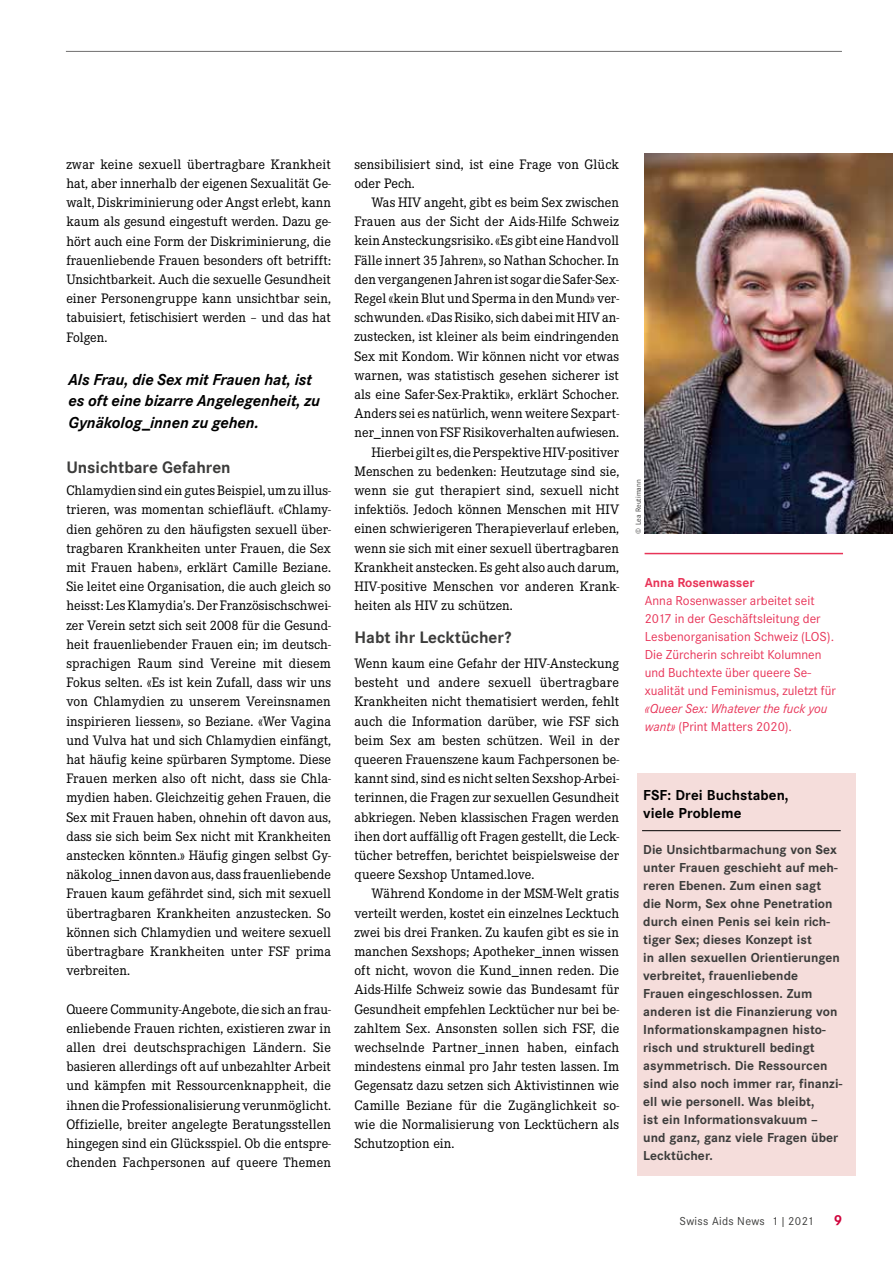
<style>
.page{position:relative;width:893px;height:1263px;background:#fff}
.page>*{position:absolute;margin:0;border:0;box-sizing:border-box;transform-origin:0 0}
.t1{font:700 17.25px "Corporate STOT";color:#3c3c3b}
.t2{font:italic 700 16.5px/21px "Corporate STOT";letter-spacing:-.005em;color:#000}
.t3{font:700 15px/18px "Corporate STOT";letter-spacing:.005em;color:#000}
.t4{font:700 15px "Corporate STOT";color:#d0043c}
.t5{font:14.25px/19.2px "Corporate ETOT";letter-spacing:.005em;color:#000;text-align:justify}
.t6{font:700 13.5px/18px "Corporate STOT";letter-spacing:.005em;color:#3c3c3b}
.t7{font:13.5px/18px "Corporate STOT";color:#e83458}
.t8{font:italic 13.5px/18px "Corporate STOT";color:#e83458}
.t9{font:700 13.5px "Corporate STOT";letter-spacing:-.005em;color:#e83458}
.t10{font:12px "Corporate STOT";letter-spacing:.025em;color:#3c3c3b}
.t11{font:7.5px "Corporate STOT";letter-spacing:.01em;color:#3c3c3b}
.s1{font-style:normal}
</style>
<div class="page">
<img style="left:645px;top:153px;width:248px;height:380px">
<hr style="left:66px;top:51px;width:776px;height:1px;background:#706f6f">
<hr style="left:645px;top:553px;width:198px;height:1px;background:#e83458">
<div style="left:637px;top:773px;width:218px;height:403px;background:#f5dddb"></div>
<hr style="left:642px;top:830px;width:199px;height:1px;background:#000">
<p class="t5" style="left:66px;top:155px;width:266px">zwar keine sexuell übertragbare Krankheit hat, aber innerhalb der eigenen Sexualität Ge&shy;walt, Diskriminierung oder Angst erlebt, kann kaum als gesund eingestuft werden. Dazu ge&shy;hört auch eine Form der Diskriminierung, die frauenliebende Frauen besonders oft betrifft:<br>Unsichtbarkeit. Auch die sexuelle Gesundheit einer Personengruppe kann unsichtbar sein, tabuisiert, fetischisiert werden – und das hat Folgen.</p>
<p class="t2" style="left:68px;top:370px;width:253px">Als Frau, die Sex mit Frauen hat, ist es oft eine bizarre Angelegenheit, zu<br>Gynäkolog_innen zu gehen.</p>
<p class="t1" style="left:66px;top:457px;width:166px">Unsichtbare Gefahren</p>
<p class="t5" style="left:66px;top:481px;width:266px">Chlamydien sind ein gutes Beispiel, um zu illus&shy;trieren, was momentan schiefläuft. «Chlamy&shy;dien gehören zu den häufigsten sexuell über&shy;tragbaren Krankheiten unter Frauen, die Sex mit Frauen haben», erklärt Camille Beziane.<br>Sie leitet eine Organisation, die auch gleich so heisst: Les Klamydia’s. Der Französischschwei&shy;zer Verein setzt sich seit 2008 für die Gesund&shy;heit frauenliebender Frauen ein; im deutsch&shy;sprachigen Raum sind Vereine mit diesem Fokus selten. «Es ist kein Zufall, dass wir uns von Chlamydien zu unserem Vereinsnamen inspirieren liessen», so Beziane. «Wer Vagina und Vulva hat und sich Chlamydien einfängt, hat häufig keine spürbaren Symptome. Diese Frauen merken also oft nicht, dass sie Chla&shy;mydien haben. Gleichzeitig gehen Frauen, die Sex mit Frauen haben, ohnehin oft davon aus, dass sie sich beim Sex nicht mit Krankheiten anstecken könnten.» Häufig gingen selbst Gy&shy;näkolog_innen davon aus, dass frauenliebende Frauen kaum gefährdet sind, sich mit sexuell übertragbaren Krankheiten anzustecken. So können sich Chlamydien und weitere sexuell übertragbare Krankheiten unter FSF prima verbreiten.</p>
<p class="t5" style="left:66px;top:999px;width:266px">Queere Community-Angebote, die sich an frau&shy;enliebende Frauen richten, existieren zwar in allen drei deutschsprachigen Ländern. Sie basieren allerdings oft auf unbezahlter Arbeit und kämpfen mit Ressourcenknappheit, die ihnen die Professionalisierung verunmöglicht.<br>Offizielle, breiter angelegte Beratungsstellen hingegen sind ein Glücksspiel. Ob die entspre&shy;chenden Fachpersonen auf queere Themen</p>
<p class="t5" style="left:354px;top:155px;width:266px">sensibilisiert sind, ist eine Frage von Glück oder Pech.</p>
<p class="t5" style="left:371px;top:193px;width:249px">Was HIV angeht, gibt es beim Sex zwischen</p>
<p class="t5" style="left:354px;top:212px;width:266px">Frauen aus der Sicht der Aids-Hilfe Schweiz</p>
<p class="t5" style="left:354px;top:231px;width:266px">kein Ansteckungsrisiko. «Es gibt eine Handvoll</p>
<p class="t5" style="left:354px;top:251px;width:266px">Fälle innert 35 Jahren», so Nathan Schocher. In</p>
<p class="t5" style="left:354px;top:270px;width:266px">den vergangenen Jahren ist sogar die Safer-Sex-</p>
<p class="t5" style="left:354px;top:289px;width:266px">Regel «kein Blut und Sperma in den Mund» ver-</p>
<p class="t5" style="left:354px;top:308px;width:266px">schwunden. «Das Risiko, sich dabei mit HIV an-</p>
<p class="t5" style="left:354px;top:327px;width:266px">zustecken, ist kleiner als beim eindringenden</p>
<p class="t5" style="left:354px;top:346px;width:266px">Sex mit Kondom. Wir können nicht vor etwas</p>
<p class="t5" style="left:354px;top:366px;width:266px">warnen, was statistisch gesehen sicherer ist</p>
<p class="t5" style="left:354px;top:385px;width:266px">als eine Safer-Sex-Praktik», erklärt Schocher.</p>
<p class="t5" style="left:354px;top:404px;width:266px">Anders sei es natürlich, wenn weitere Sexpart-</p>
<p class="t5" style="left:354px;top:423px;width:266px">ner_innen von FSF Risikoverhalten aufwiesen.</p>
<p class="t5" style="left:371px;top:442px;width:249px">Hierbei gilt es, die Perspektive HIV-positiver</p>
<p class="t5" style="left:354px;top:462px;width:266px">Menschen zu bedenken: Heutzutage sind sie,</p>
<p class="t5" style="left:354px;top:481px;width:266px">wenn sie gut therapiert sind, sexuell nicht</p>
<p class="t5" style="left:354px;top:500px;width:266px">infektiös. Jedoch können Menschen mit HIV</p>
<p class="t5" style="left:354px;top:519px;width:266px">einen schwierigeren Therapieverlauf erleben,</p>
<p class="t5" style="left:354px;top:538px;width:266px">wenn sie sich mit einer sexuell übertragbaren</p>
<p class="t5" style="left:354px;top:558px;width:266px">Krankheit anstecken. Es geht also auch darum,</p>
<p class="t5" style="left:354px;top:577px;width:266px">HIV-positive Menschen vor anderen Krank-</p>
<p class="t5" style="left:354px;top:596px;width:160px">heiten als HIV zu schützen.</p>
<p class="t1" style="left:354px;top:628px;width:158px">Habt ihr Lecktücher?</p>
<p class="t5" style="left:354px;top:654px;width:266px">Wenn kaum eine Gefahr der HIV-Ansteckung besteht und andere sexuell übertragbare Krankheiten nicht thematisiert werden, fehlt auch die Information darüber, wie FSF sich beim Sex am besten schützen. Weil in der queeren Frauenszene kaum Fachpersonen be&shy;kannt sind, sind es nicht selten Sexshop-Arbei&shy;terinnen, die Fragen zur sexuellen Gesundheit abkriegen. Neben klassischen Fragen werden ihen dort auffällig oft Fragen gestellt, die Leck&shy;tücher betreffen, berichtet beispielsweise der queere Sexshop Untamed.love.</p>
<p class="t5" style="left:354px;top:884px;width:266px;text-indent:17px">Während Kondome in der MSM-Welt gratis verteilt werden, kostet ein einzelnes Lecktuch zwei bis drei Franken. Zu kaufen gibt es sie in manchen Sexshops; Apotheker_innen wissen oft nicht, wovon die Kund_innen reden. Die Aids-Hilfe Schweiz sowie das Bundesamt für Gesundheit empfehlen Lecktücher nur bei be&shy;zahltem Sex. Ansonsten sollen sich FSF, die wechselnde Partner_innen haben, einfach mindestens einmal pro Jahr testen lassen. Im Gegensatz dazu setzen sich Aktivistinnen wie Camille Beziane für die Zugänglichkeit so&shy;wie die Normalisierung von Lecktüchern als Schutzoption ein.</p>
<p class="t11" style="left:634px;top:534px;width:56px;rotate:-90deg">© Lea Reutimann</p>
<p class="t9" style="left:645px;top:575px;width:111px">Anna Rosenwasser</p>
<p class="t7" style="left:645px;top:591px;width:193px">Anna Rosenwasser arbeitet seit 2017 in der Geschäftsleitung der Lesbenorganisation Schweiz (LOS).<br>Die Zürcherin schreibt Kolumnen und Buchtexte über queere Se&shy;xualität und Feminismus, zuletzt für</p>
<p class="t8" style="left:645px;top:699px;width:184px">«Queer Sex: Whatever the fuck you want» <span class="s1">(Print Matters 2020).</span></p>
<p class="t3" style="left:643px;top:786px;width:147px">FSF: Drei Buchstaben, viele Probleme</p>
<p class="t6" style="left:643px;top:840px;width:200px">Die Unsichtbarmachung von Sex unter Frauen geschieht auf meh&shy;reren Ebenen. Zum einen sagt die Norm, Sex ohne Penetration durch einen Penis sei kein rich&shy;tiger Sex; dieses Konzept ist<br>in allen sexuellen Orientierungen verbreitet, frauenliebende<br>Frauen eingeschlossen. Zum anderen ist die Finanzierung von<br>Informationskampagnen histo&shy;risch und strukturell bedingt asymmetrisch. Die Ressourcen sind also noch immer rar, finanzi&shy;ell wie personell. Was bleibt,<br>ist ein Informationsvakuum – und ganz, ganz viele Fragen über<br>Lecktücher.</p>
<p class="t10" style="left:680px;top:1214px;width:136px">Swiss Aids News 1 | 2021</p>
<p class="t4" style="left:834px;top:1211px;width:10px">9</p>
</div>
